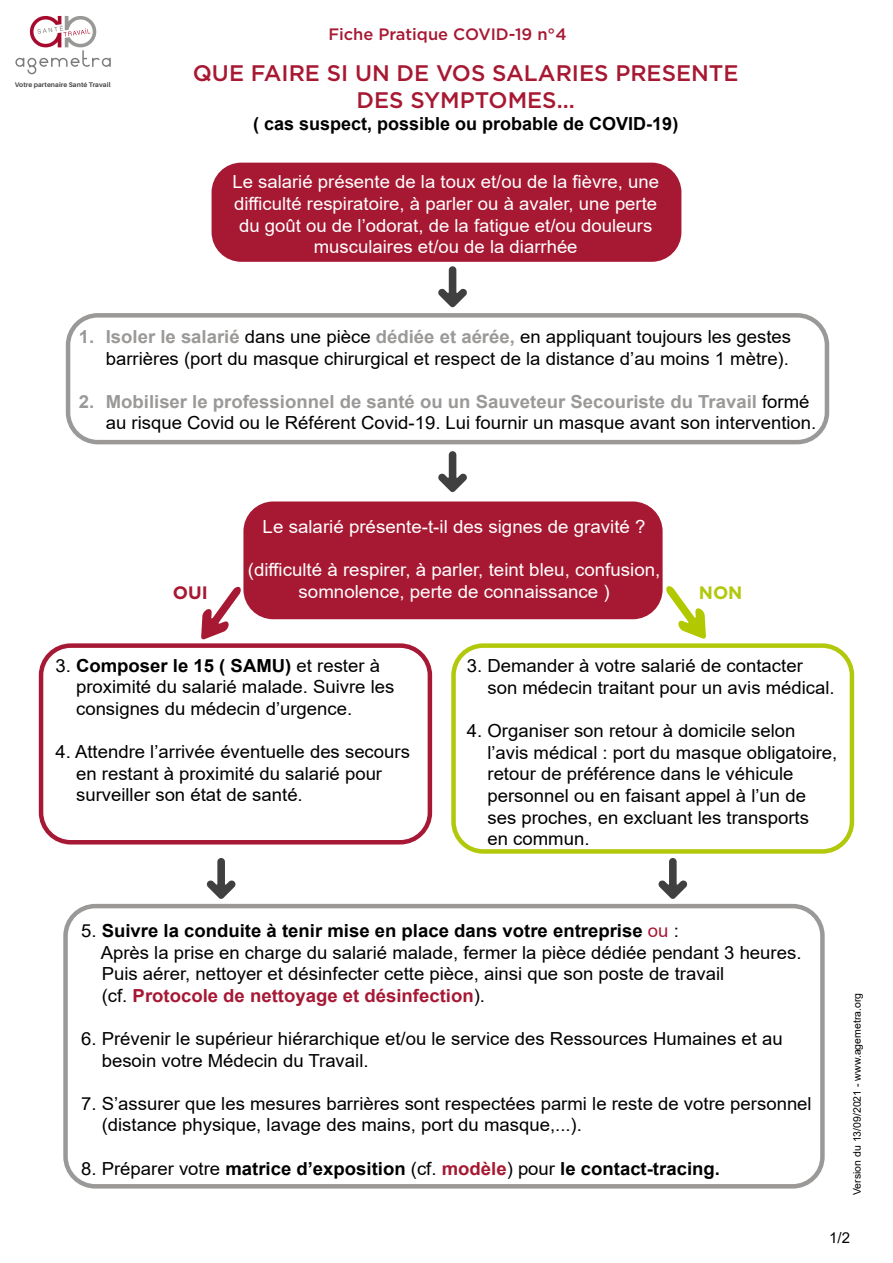
<style>
.page{position:relative;width:893px;height:1263px;background:#fff}
.page>*{position:absolute;margin:0;border:0;box-sizing:border-box;transform-origin:0 0}
.t1{font:500 22.5px/27px "Gotham";color:#a71832;text-align:center}
.t2{font:18px/21.6px "Arial";color:#000}
.t3{font:18px/21.6px "Arial";color:#fff;text-align:center}
.t4{font:18px/21.6px "Arial";color:#fff;text-align:center;scale:1.04 1}
.t5{font:700 18px "Arial";color:#000}
.t6{font:700 18px "Gotham";color:#a71833}
.t7{font:700 18px "Gotham";color:#b2c80e}
.t8{font:500 16.5px "Gotham";color:#a71832}
.t9{font:15px "Arial";color:#000}
.t10{font:10.5px "Arial";color:#000}
.t11{font:700 6.75px "Aileron";letter-spacing:.01em;color:#434343}
.s1{font-weight:700;color:#9b9998}
.s2{font-weight:700}
.s3{color:#a71833}
.s4{font-weight:700;color:#a61834}
.s5{font-weight:400}
.s6{color:#a71832}
</style>
<div class="page">
<div style="left:212px;top:163px;width:469px;height:99px;background:#a71832;border-radius:30px"></div>
<div style="left:66px;top:313px;width:763px;height:131px;border:4px solid #9a9998;border-radius:30px"></div>
<div style="left:243px;top:501px;width:420px;height:118px;background:#a71832;border-radius:30px"></div>
<div style="left:39px;top:643px;width:393px;height:201px;border:4px solid #a61834;border-radius:30px"></div>
<div style="left:451px;top:643px;width:403px;height:211px;border:4px solid #b2c80b;border-radius:30px"></div>
<div style="left:63px;top:904px;width:762px;height:284px;border:4px solid #9a9998;border-radius:30px"></div>
<svg style="left:438px;top:266px;width:29px;height:41px"></svg>
<svg style="left:438px;top:451px;width:29px;height:41px"></svg>
<svg style="left:201px;top:586px;width:40px;height:54px"></svg>
<svg style="left:206px;top:858px;width:30px;height:41px"></svg>
<svg style="left:658px;top:858px;width:29px;height:41px"></svg>
<svg style="left:666px;top:586px;width:40px;height:53px"></svg>
<svg style="left:15px;top:16px;width:96px;height:58px"></svg>
<p class="t11" style="left:15px;top:81px;width:97px">Votre partenaire Santé Travail</p>
<p class="t8" style="left:328px;top:24px;width:240px">Fiche Pratique COVID-19 n°4</p>
<p class="t1" style="left:193px;top:59px;width:547px">QUE FAIRE SI UN DE VOS SALARIES PRESENTE<br>DES SYMPTOMES...</p>
<p class="t5" style="left:253px;top:111px;width:427px">( cas suspect, possible ou probable de COVID-19)</p>
<p class="t3" style="left:232px;top:171px;width:428px">Le salarié présente de la toux et/ou de la fièvre, une difficulté respiratoire, à parler ou à avaler, une perte du goût ou de l’odorat, de la fatigue et/ou douleurs musculaires et/ou de la diarrhée</p>
<p class="t2" style="left:79px;top:326px;width:714px;text-align:right"><span class="s1">1. Isoler le salarié</span> dans une pièce <span class="s1">dédiée et aérée,</span> en appliquant toujours les gestes barrières (port du masque chirurgical et respect de la distance d’au moins 1 mètre).</p>
<p class="t2" style="left:106px;top:391px;width:712px;text-indent:-27px"><span class="s1">2. Mobiliser le professionnel de santé ou un Sauveteur Secouriste du Travail</span> formé au risque Covid ou le Référent Covid-19. Lui fournir un masque avant son intervention.</p>
<p class="t4" style="left:263px;top:516px;width:370px">Le salarié présente-t-il des signes de gravité ?</p>
<p class="t4" style="left:248px;top:559px;width:398px">(difficulté à respirer, à parler, teint bleu, confusion, somnolence, perte de connaissance )</p>
<p class="t6" style="left:173px;top:582px;width:36px">OUI</p>
<p class="t7" style="left:699px;top:582px;width:45px">NON</p>
<p class="t2" style="left:76px;top:654px;width:320px;text-indent:-21px">3. <span class="s2">Composer le 15 ( SAMU)</span> et rester à proximité du salarié malade. Suivre les consignes du médecin d’urgence.</p>
<p class="t2" style="left:76px;top:741px;width:335px;text-indent:-21px">4. Attendre l’arrivée éventuelle des secours en restant à proximité du salarié pour surveiller son état de santé.</p>
<p class="t2" style="left:487px;top:655px;width:349px;text-indent:-21px">3. Demander à votre salarié de contacter son médecin traitant pour un avis médical.</p>
<p class="t2" style="left:487px;top:720px;width:352px;text-indent:-20px">4. Organiser son retour à domicile selon l’avis médical : port du masque obligatoire, retour de préférence dans le véhicule personnel ou en faisant appel à l’un de ses proches, en excluant les transports<br>en commun.</p>
<p class="t2" style="left:101px;top:920px;width:702px;text-indent:-20px">5. <span class="s2">Suivre la conduite à tenir mise en place dans votre entreprise</span> <span class="s3">ou</span> :<br>Après la prise en charge du salarié malade, fermer la pièce dédiée pendant 3 heures.<br>Puis aérer, nettoyer et désinfecter cette pièce, ainsi que son poste de travail<br>(cf. <span class="s4">Protocole de nettoyage et désinfection</span>).</p>
<p class="t2" style="left:102px;top:1028px;width:683px;text-indent:-21px">6. Prévenir le supérieur hiérarchique et/ou le service des Ressources Humaines et au besoin votre Médecin du Travail.</p>
<p class="t2" style="left:102px;top:1092px;width:711px;text-indent:-21px">7. S’assurer que les mesures barrières sont respectées parmi le reste de votre personnel (distance physique, lavage des mains, port du masque,...).</p>
<p class="t5" style="left:81px;top:1156px;width:640px"><span class="s5">8. Préparer votre</span> matrice d’exposition <span class="s5">(cf.</span> <span class="s6">modèle</span><span class="s5">) pour</span> le contact-tracing.</p>
<p class="t10" style="left:850px;top:1195px;width:203px;rotate:-90deg">Version du 13/09/2021 - www.agemetra.org</p>
<p class="t9" style="left:829px;top:1227px;width:22px">1/2</p>
</div>
